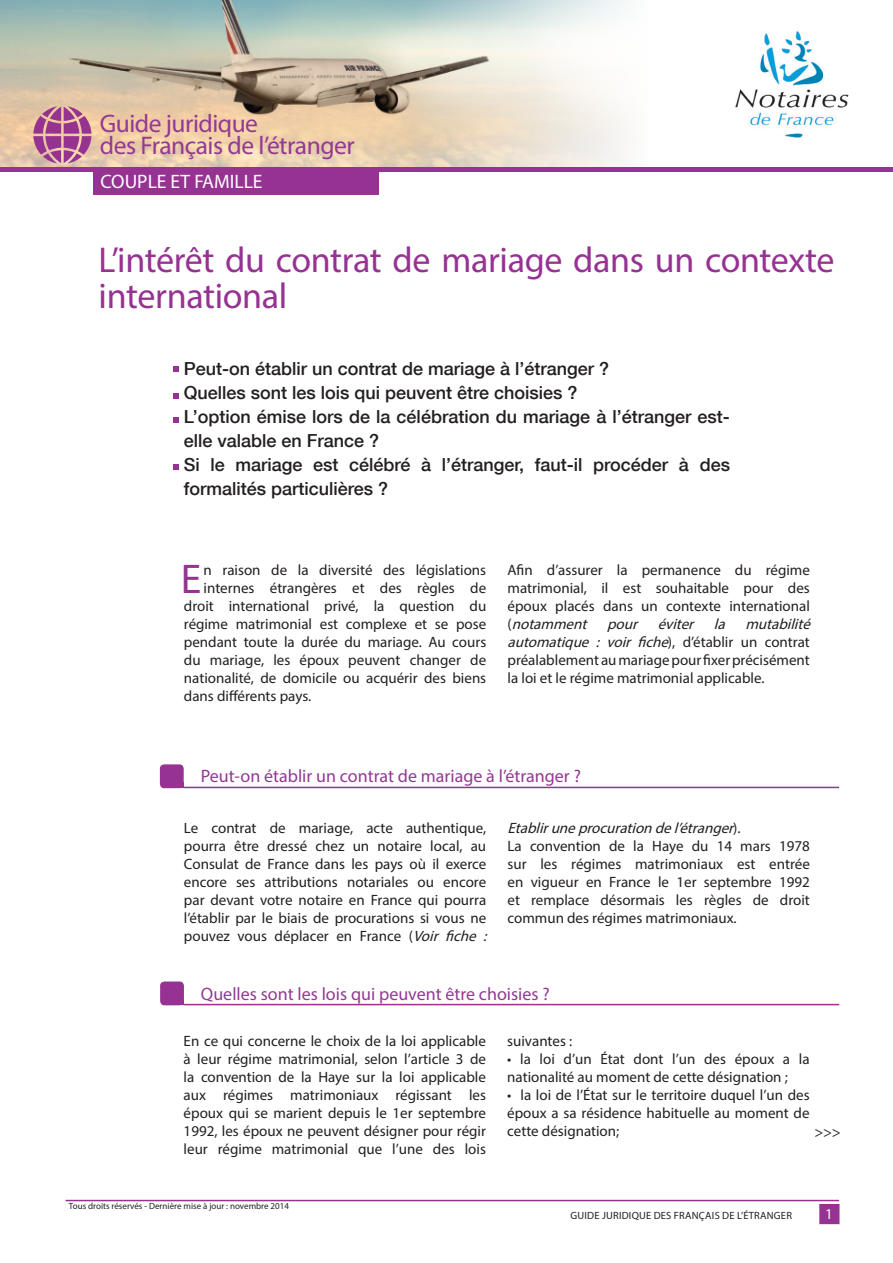
<style>
.page{position:relative;width:893px;height:1263px;background:#fff}
.page>*{position:absolute;margin:0;border:0;box-sizing:border-box;transform-origin:0 0}
.t1{font:41.7px "Myriad Pro";color:#913591}
.t2{font:36px/36px "Myriad Pro";letter-spacing:-.01em;color:#963292}
.t3{font:25.5px/22.5px "Myriad Pro";letter-spacing:-.02em;color:#933993}
.t4{font:19.5px "Myriad Pro";color:#fff}
.t5{font:500 18px/24px "Helvetica Neue";color:#231f20}
.t6{font:18px "Myriad Pro";color:#933993}
.t7{font:15px/18px "Myriad Pro";color:#231f20}
.t8{font:italic 15px "Myriad Pro";color:#231f20}
.t9{font:15px "Myriad Pro";color:#fff}
.t10{font:10.5px "Myriad Pro";letter-spacing:.02em;color:#231f20}
.t11{font:9px "Myriad Pro";color:#231f20}
.s1{font-style:italic}
.s2{font-style:normal}
</style>
<div class="page">
<img style="left:0;top:0;width:626px;height:167px">
<hr style="left:66px;top:1200px;width:773px;height:1px;background:#963292">
<div style="left:819px;top:1204px;width:20px;height:20px;background:#963292"></div>
<hr style="left:0;top:167px;width:893px;height:4px;background:#963292">
<svg style="left:33px;top:106px;width:58px;height:57px;background:#ba759a"></svg>
<img style="left:736px;top:32px;width:112px;height:105px">
<div style="left:94px;top:171px;width:285px;height:24px;background:#963292"></div>
<hr style="left:184px;top:787px;width:655px;height:1px;background:#963292">
<svg style="left:173px;top:366px;width:6px;height:6px"></svg>
<svg style="left:173px;top:393px;width:6px;height:6px"></svg>
<svg style="left:173px;top:417px;width:6px;height:6px"></svg>
<svg style="left:173px;top:464px;width:6px;height:6px"></svg>
<div style="left:160px;top:764px;width:24px;height:24px;background:#963292;border-radius:4px"></div>
<hr style="left:184px;top:1004px;width:655px;height:1px;background:#963292">
<div style="left:160px;top:981px;width:24px;height:24px;background:#963292;border-radius:4px"></div>
<h3 class="t3" style="left:100px;top:112px;width:256px">Guide juridique<br>des Français de l’étranger</h3>
<p class="t4" style="left:100px;top:170px;width:164px">COUPLE ET FAMILLE</p>
<p class="t2" style="left:99px;top:241px;width:737px">L’intérêt du contrat de mariage dans un contexte international</p>
<p class="t5" style="left:184px;top:356px;width:427px">Peut-on établir un contrat de mariage à l’étranger ?</p>
<p class="t5" style="left:184px;top:380px;width:395px">Quelles sont les lois qui peuvent être choisies ?</p>
<p class="t5" style="left:184px;top:404px;width:548px">L’option émise lors de la célébration du mariage à l’étranger est&shy;elle valable en France ?</p>
<p class="t5" style="left:184px;top:452px;width:548px">Si le mariage est célébré à l’étranger, faut-il procéder à des formalités particulières ?</p>
<p class="t1" style="left:181px;top:553px;width:22px">E</p>
<p class="t7" style="left:204px;top:561px;width:284px">n raison de la diversité des législations</p>
<p class="t7" style="left:204px;top:579px;width:284px">internes étrangères et des règles de</p>
<p class="t7" style="left:184px;top:597px;width:304px">droit international privé, la question du</p>
<p class="t7" style="left:184px;top:615px;width:304px">régime matrimonial est complexe et se pose</p>
<p class="t7" style="left:184px;top:633px;width:304px">pendant toute la durée du mariage. Au cours</p>
<p class="t7" style="left:184px;top:651px;width:304px">du mariage, les époux peuvent changer de</p>
<p class="t7" style="left:184px;top:669px;width:304px">nationalité, de domicile ou acquérir des biens</p>
<p class="t7" style="left:184px;top:687px;width:129px">dans différents pays.</p>
<p class="t7" style="left:507px;top:560px;width:309px">Afin d’assurer la permanence du régime matrimonial, il est souhaitable pour des époux placés dans un contexte international ( <span class="s1">notamment pour éviter la mutabilité automatique : voir fiche</span>) , d ’é t a b l i r u n c o n t r a t préalablement au mariage pour fixer précisément la loi et le régime matrimonial applicable.</p>
<p class="t6" style="left:201px;top:765px;width:382px">Peut-on établir un contrat de mariage à l’étranger ?</p>
<p class="t7" style="left:184px;top:819px;width:309px">Le contrat de mariage, acte authentique, pourra être dressé chez un notaire local, au Consulat de France dans les pays où il exerce encore ses attributions notariales ou encore par devant votre notaire en France qui pourra l’établir par le biais de procurations si vous ne pouvez vous déplacer en France (<span class="s1">Voir fiche :</span></p>
<p class="t8" style="left:507px;top:819px;width:234px">Etabliruneprocurationdel’étranger<span class="s2">) .</span></p>
<p class="t7" style="left:507px;top:837px;width:304px;text-align:justify">La convention de la Haye du 14 mars 1978 sur les régimes matrimoniaux est entrée en vigueur en France le 1er septembre 1992 et remplace désormais les règles de droit commun des régimes matrimoniaux.</p>
<p class="t6" style="left:201px;top:982px;width:350px">Quelles sont les lois qui peuvent être choisies ?</p>
<p class="t7" style="left:184px;top:1032px;width:304px;text-align:justify">En ce qui concerne le choix de la loi applicable à leur régime matrimonial, selon l’article 3 de la convention de la Haye sur la loi applicable aux régimes matrimoniaux régissant les époux qui se marient depuis le 1er septembre 1992, les époux ne peuvent désigner pour régir leur régime matrimonial que l’une des lois</p>
<p class="t7" style="left:507px;top:1032px;width:66px">suivantes :</p>
<p class="t7" style="left:507px;top:1050px;width:304px">• la loi d’un État dont l’un des époux a la nationalité au moment de cette désignation ;</p>
<p class="t7" style="left:507px;top:1086px;width:304px;text-align:justify">• la loi de l’État sur le territoire duquel l’un des époux a sa résidence habituelle au moment de cette désignation;</p>
<p class="t7" style="left:814px;top:1123px;width:28px">&gt;&gt;&gt;</p>
<p class="t11" style="left:69px;top:1200px;width:222px">Tous droits réservés - Dernière mise à jour : novembre 2014</p>
<p class="t10" style="left:571px;top:1209px;width:223px">GUIDE JURIDIQUE DES FRANÇAIS DE L’ÉTRANGER</p>
<p class="t9" style="left:825px;top:1205px;width:9px">1</p>
</div>
